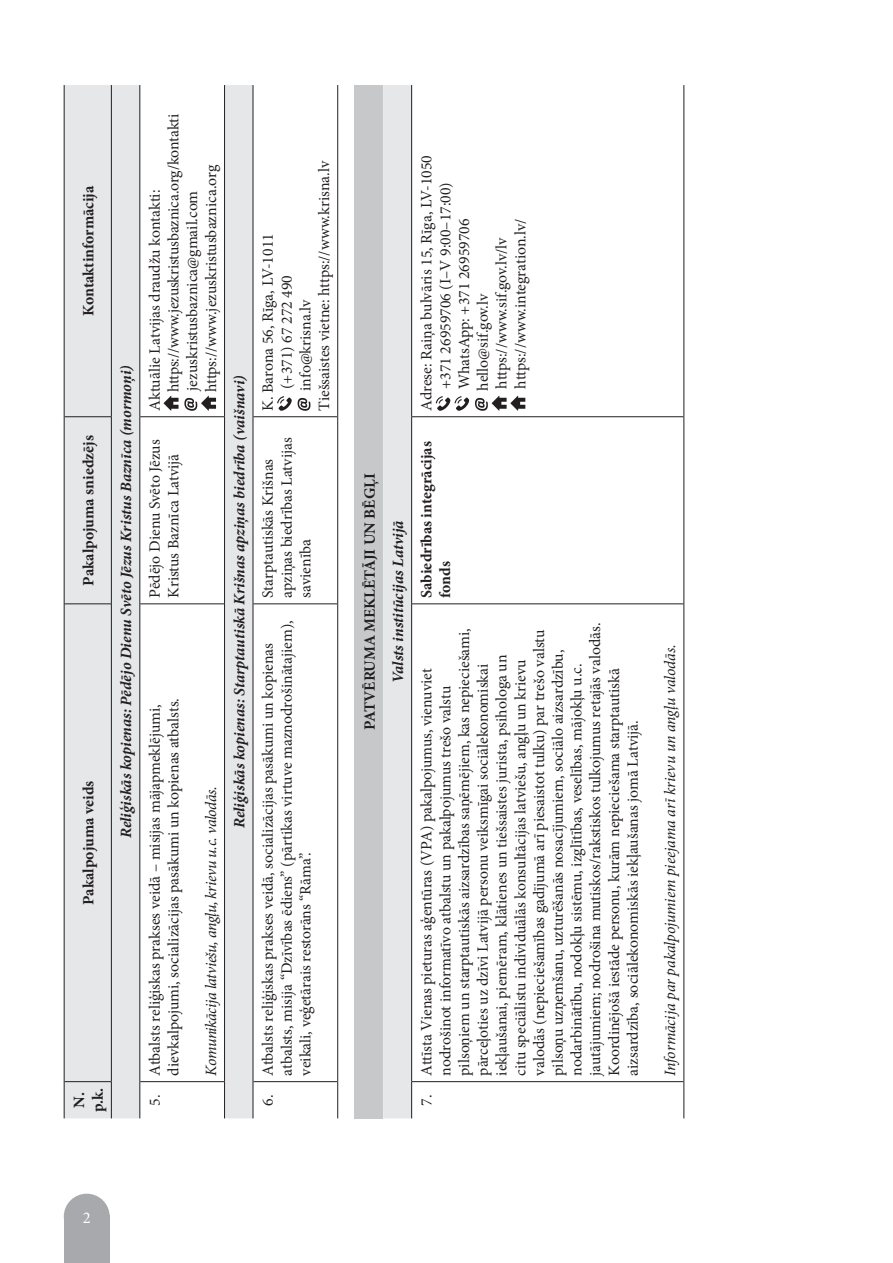
<style>
.page{position:relative;width:893px;height:1263px;background:#fff}
.page>*{position:absolute;margin:0;border:0;box-sizing:border-box;transform-origin:0 0}
.t1{font:16.5px "Minion Pro";color:#fff}
.t2{font:15.75px/18.8px "Minion Pro";color:#231f20}
.t3{font:italic 700 15.75px "Minion Pro";letter-spacing:-.005em;color:#231f20}
.t4{font:700 15.75px/18.8px "Minion Pro";color:#231f20}
.t5{font:italic 15.75px "Minion Pro";letter-spacing:-.015em;color:#231f20}
</style>
<div class="page">
<div style="left:64px;top:1194px;width:46px;height:45px;background:#a8a9ad;border-radius:50%"></div>
<div style="left:64px;top:1215px;width:46px;height:48px;background:#a8a9ad"></div>
<svg style="left:65px;top:85px;width:346px;height:1033px"></svg>
<div style="left:355px;top:85px;width:28px;height:1033px;background:#c7c8ca"></div>
<hr style="left:64px;top:1082px;width:1px;height:36px;background:#231f20">
<hr style="left:64px;top:604px;width:1px;height:478px;background:#231f20">
<hr style="left:65px;top:1081px;width:46px;height:1px;background:#231f20">
<hr style="left:64px;top:417px;width:1px;height:187px;background:#231f20">
<hr style="left:65px;top:603px;width:46px;height:1px;background:#231f20">
<hr style="left:64px;top:85px;width:1px;height:332px;background:#231f20">
<hr style="left:65px;top:416px;width:46px;height:1px;background:#231f20">
<hr style="left:111px;top:1082px;width:1px;height:36px;background:#231f20">
<hr style="left:111px;top:604px;width:1px;height:478px;background:#231f20">
<hr style="left:111px;top:417px;width:1px;height:187px;background:#231f20">
<hr style="left:111px;top:85px;width:1px;height:332px;background:#231f20">
<hr style="left:337px;top:1082px;width:1px;height:36px;background:#231f20">
<hr style="left:337px;top:604px;width:1px;height:478px;background:#231f20">
<hr style="left:337px;top:417px;width:1px;height:187px;background:#231f20">
<hr style="left:337px;top:85px;width:1px;height:332px;background:#231f20">
<hr style="left:411px;top:1082px;width:1px;height:36px;background:#231f20">
<hr style="left:411px;top:604px;width:1px;height:478px;background:#231f20">
<hr style="left:412px;top:1081px;width:271px;height:1px;background:#231f20">
<hr style="left:411px;top:417px;width:1px;height:187px;background:#231f20">
<hr style="left:412px;top:603px;width:271px;height:1px;background:#231f20">
<hr style="left:411px;top:85px;width:1px;height:332px;background:#231f20">
<hr style="left:412px;top:416px;width:271px;height:1px;background:#231f20">
<hr style="left:139px;top:1082px;width:1px;height:36px;background:#231f20">
<hr style="left:139px;top:604px;width:1px;height:478px;background:#231f20">
<hr style="left:140px;top:1081px;width:84px;height:1px;background:#231f20">
<hr style="left:139px;top:417px;width:1px;height:187px;background:#231f20">
<hr style="left:140px;top:603px;width:84px;height:1px;background:#231f20">
<hr style="left:139px;top:85px;width:1px;height:332px;background:#231f20">
<hr style="left:140px;top:416px;width:84px;height:1px;background:#231f20">
<hr style="left:224px;top:1082px;width:1px;height:36px;background:#231f20">
<hr style="left:224px;top:604px;width:1px;height:478px;background:#231f20">
<hr style="left:224px;top:417px;width:1px;height:187px;background:#231f20">
<hr style="left:224px;top:85px;width:1px;height:332px;background:#231f20">
<hr style="left:253px;top:1082px;width:1px;height:36px;background:#231f20">
<hr style="left:253px;top:604px;width:1px;height:478px;background:#231f20">
<hr style="left:253px;top:1081px;width:84px;height:1px;background:#231f20">
<hr style="left:253px;top:417px;width:1px;height:187px;background:#231f20">
<hr style="left:253px;top:603px;width:84px;height:1px;background:#231f20">
<hr style="left:253px;top:85px;width:1px;height:332px;background:#231f20">
<hr style="left:253px;top:416px;width:84px;height:1px;background:#231f20">
<hr style="left:683px;top:1082px;width:1px;height:36px;background:#231f20">
<hr style="left:683px;top:604px;width:1px;height:478px;background:#231f20">
<hr style="left:683px;top:417px;width:1px;height:187px;background:#231f20">
<hr style="left:683px;top:85px;width:1px;height:332px;background:#231f20">
<svg style="left:164px;top:396px;width:52px;height:15px"></svg>
<svg style="left:277px;top:396px;width:15px;height:15px"></svg>
<svg style="left:298px;top:398px;width:12px;height:13px"></svg>
<svg style="left:436px;top:396px;width:33px;height:15px"></svg>
<svg style="left:475px;top:396px;width:50px;height:15px"></svg>
<p class="t4" style="left:79px;top:316px;width:132px;rotate:-90deg">Kontaktinformācija</p>
<p class="t4" style="left:79px;top:585px;width:152px;rotate:-90deg">Pakalpojuma sniedzējs</p>
<p class="t4" style="left:79px;top:905px;width:125px;rotate:-90deg">Pakalpojuma veids</p>
<p class="t4" style="left:70px;top:1112px;width:26px;rotate:-90deg">N. p.k.</p>
<p class="t3" style="left:115px;top:838px;width:475px;rotate:-90deg">Reliģiskās kopienas: Pēdējo Dienu Svēto Jēzus Kristus Baznīca (mormoņi)</p>
<p class="t2" style="left:145px;top:392px;width:280px;text-indent:-19px;rotate:-90deg">Aktuālie Latvijas draudžu kontakti: https://www.jezuskristusbaznica.org/kontakti jezuskristusbaznica@gmail.com https://www.jezuskristusbaznica.org</p>
<p class="t2" style="left:145px;top:598px;width:160px;rotate:-90deg">Pēdējo Dienu Svēto Jēzus<br>Kristus Baznīca Latvijā</p>
<p class="t2" style="left:145px;top:1076px;width:379px;text-indent:-30px;rotate:-90deg">5. Atbalsts reliģiskas prakses veidā – misijas mājapmeklējumi, dievkalpojumi, socializācijas pasākumi un kopienas atbalsts.</p>
<p class="t5" style="left:200px;top:1076px;width:291px;rotate:-90deg">Komunikācija latviešu, angļu, krievu u.c. valodās.</p>
<p class="t3" style="left:228px;top:828px;width:455px;rotate:-90deg">Reliģiskās kopienas: Starptautiskā Krišnas apziņas biedrība (vaišnavi)</p>
<p class="t2" style="left:315px;top:411px;width:251px;rotate:-90deg">Tiešsaistes vietne: https://www.krisna.lv</p>
<p class="t2" style="left:259px;top:411px;width:179px;rotate:-90deg">K. Barona 56, Rīga, LV-1011</p>
<p class="t2" style="left:277px;top:389px;width:115px;rotate:-90deg">(+371) 67 272 490</p>
<p class="t2" style="left:296px;top:391px;width:93px;rotate:-90deg">info@krisna.lv</p>
<p class="t2" style="left:259px;top:598px;width:162px;rotate:-90deg">Starptautiskās Krišnas apziņas biedrības Latvijas savienība</p>
<p class="t2" style="left:259px;top:1076px;width:457px;text-indent:-30px;rotate:-90deg">6. Atbalsts reliģiskas prakses veidā, socializācijas pasākumi un kopienas atbalsts, misija “Dzīvības ēdiens” (pārtikas virtuve maznodrošinātajiem), veikali, veģetārais restorāns “Rāma”.</p>
<p class="t4" style="left:360px;top:730px;width:258px;rotate:-90deg">PATVĒRUMA MEKLĒTĀJI UN BĒGĻI</p>
<p class="t3" style="left:387px;top:683px;width:164px;rotate:-90deg">Valsts institūcijas Latvijā</p>
<p class="t2" style="left:417px;top:391px;width:237px;text-indent:-20px;rotate:-90deg">Adrese: Raiņa bulvāris 15, Rīga, LV-1050 +371 26959706 (I–V 9:00–17:00)<br>WhatsApp: +371 26959706 hello@sif.gov.lv https://www.sif.gov.lv/lv https://www.integration.lv/</p>
<p class="t4" style="left:417px;top:598px;width:158px;rotate:-90deg">Sabiedrības integrācijas fonds</p>
<p class="t2" style="left:417px;top:1076px;width:455px;text-indent:-30px;rotate:-90deg">7. Attīsta Vienas pieturas aģentūras (VPA) pakalpojumus, vienuviet nodrošinot informatīvo atbalstu un pakalpojumus trešo valstu pilsoņiem un starptautiskās aizsardzības saņēmējiem, kas nepieciešami, pārceļoties uz dzīvi Latvijā personu veiksmīgai sociālekonomiskai iekļaušanai, piemēram, klātienes un tiešsaistes jurista, psihologa un<br>citu speciālistu individuālās konsultācijas latviešu, angļu un krievu valodās (nepieciešamības gadījumā arī piesaistot tulku) par trešo valstu pilsoņu uzņemšanu, uzturēšanās nosacījumiem, sociālo aizsardzību, nodarbinātību, nodokļu sistēmu, izglītības, veselības, mājokļu u.c. jautājumiem; nodrošina mutiskos/rakstiskos tulkojumus retajās valodās.<br>Koordinējošā iestāde personu, kurām nepieciešama starptautiskā aizsardzība, sociālekonomiskās iekļaušanas jomā Latvijā.</p>
<p class="t5" style="left:659px;top:1076px;width:433px;rotate:-90deg">Informācija par pakalpojumiem pieejama arī krievu un angļu valodās.</p>
<p class="t1" style="left:83px;top:1206px;width:9px">2</p>
</div>
